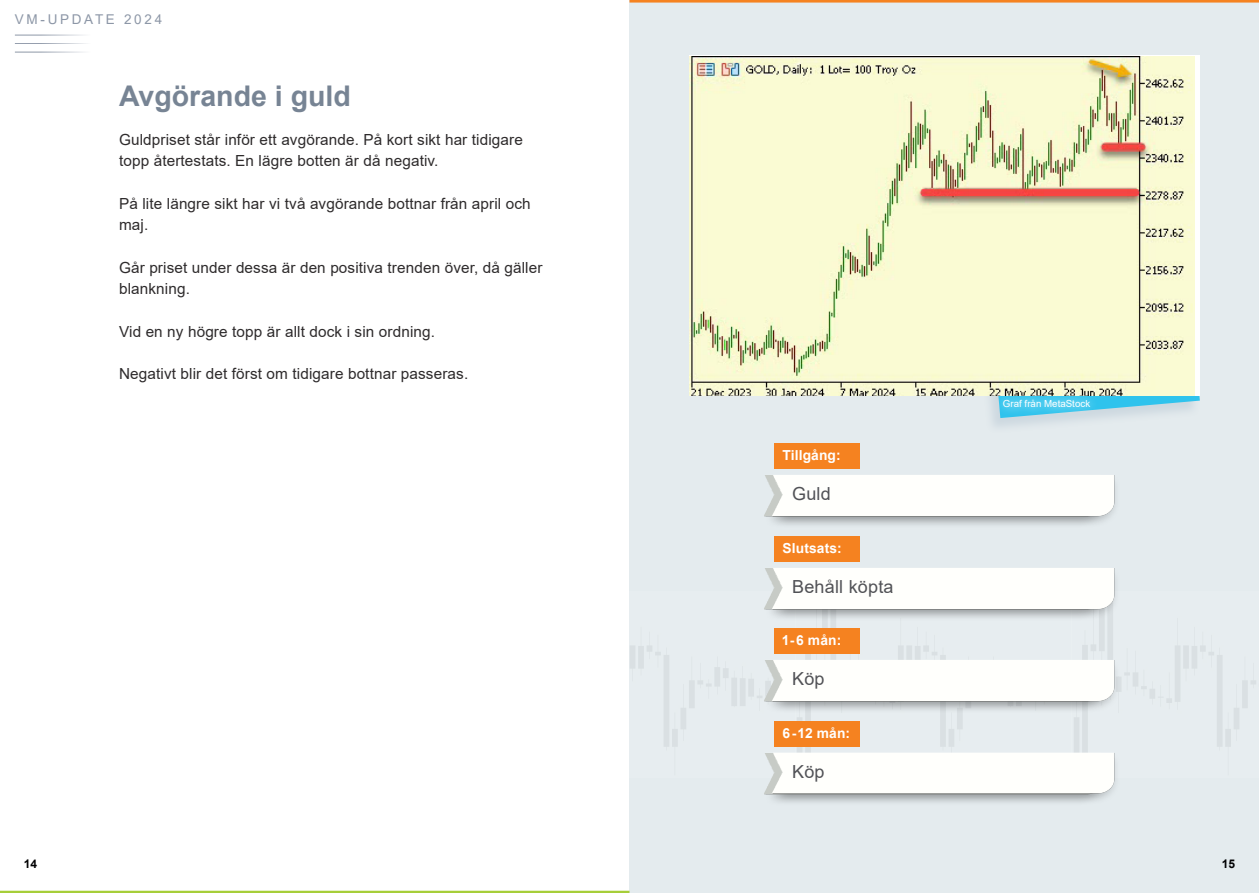
<style>
.page{position:relative;width:1259px;height:893px;background:#fff}
.page>*{position:absolute;margin:0;border:0;box-sizing:border-box;transform-origin:0 0}
.RUBBE_2020{font:700 28.5px "Arial";color:#778494}
.TABELLTEXT_2020{font:18px "Arial";letter-spacing:.01em;color:#515256}
.BRÖD_2020{font:15.3px/21.3px "Arial";letter-spacing:.01em;color:#2e2b2c}
.t1{font:700 13.8px "Arial";letter-spacing:.01em;color:#fff}
.t2{font:13.5px "Arial";letter-spacing:.2em;color:#8d97a7}
.t3{font:700 12px "Arial";color:#000002}
.t4{font:9.75px "Arial";color:#fff}
</style>
<div class="page">
<div style="left:629px;top:0;width:630px;height:893px;background:#e4ebee"></div>
<img style="left:630px;top:628px;width:626px;height:118px">
<div style="left:977px;top:306px;width:223px;height:128px;background:#89a2b7;opacity:.25"></div>
<svg style="left:992px;top:395px;width:207px;height:23px"></svg>
<div style="left:994px;top:391px;width:104px;height:25px;background:#fff;opacity:.75"></div>
<div style="left:774px;top:721px;width:85px;height:25px;background:#f58220"></div>
<div style="left:774px;top:628px;width:85px;height:26px;background:#f58220"></div>
<div style="left:774px;top:536px;width:85px;height:25px;background:#f58220"></div>
<div style="left:774px;top:443px;width:85px;height:26px;background:#f58220"></div>
<hr style="left:15px;top:35px;width:115px;height:1px;background:#8d97a7">
<hr style="left:15px;top:43px;width:115px;height:1px;background:#8d97a7">
<hr style="left:15px;top:52px;width:115px;height:1px;background:#8d97a7">
<img style="left:747px;top:641px;width:8px;height:80px">
<hr style="left:629px;top:0;width:630px;height:3px;background:#f58220">
<hr style="left:0;top:891px;width:629px;height:2px;background:#a6ce39">
<img style="left:755px;top:733px;width:371px;height:70px">
<img style="left:755px;top:641px;width:371px;height:80px">
<img style="left:764px;top:548px;width:352px;height:80px">
<img style="left:764px;top:456px;width:352px;height:69px">
<img style="left:689px;top:56px;width:505px;height:339px">
<p class="t2" style="left:15px;top:10px;width:149px">VM-UPDATE 2024</p>
<p class="RUBBE_2020" style="left:119px;top:76px;width:233px">Avgörande i guld</p>
<p class="BRÖD_2020" style="left:119px;top:129px;width:405px">Guldpriset står inför ett avgörande. På kort sikt har tidigare topp återtestats. En lägre botten är då negativ.</p>
<p class="BRÖD_2020" style="left:119px;top:193px;width:413px">På lite längre sikt har vi två avgörande bottnar från april och maj.</p>
<p class="BRÖD_2020" style="left:119px;top:257px;width:425px">Går priset under dessa är den positiva trenden över, då gäller blankning.</p>
<p class="BRÖD_2020" style="left:119px;top:321px;width:317px">Vid en ny högre topp är allt dock i sin ordning.</p>
<p class="BRÖD_2020" style="left:119px;top:363px;width:351px">Negativt blir det först om tidigare bottnar passeras.</p>
<p class="t1" style="left:782px;top:445px;width:60px">Tillgång:</p>
<p class="TABELLTEXT_2020" style="left:792px;top:482px;width:40px">Guld</p>
<p class="t1" style="left:782px;top:538px;width:61px">Slutsats:</p>
<p class="TABELLTEXT_2020" style="left:792px;top:574px;width:103px">Behåll köpta</p>
<p class="t1" style="left:782px;top:631px;width:61px">1-6 mån:</p>
<p class="TABELLTEXT_2020" style="left:792px;top:667px;width:34px">Köp</p>
<p class="t1" style="left:782px;top:723px;width:69px">6-12 mån:</p>
<p class="TABELLTEXT_2020" style="left:792px;top:759px;width:34px">Köp</p>
<p class="t4" style="left:1003px;top:397px;width:89px">Graf från MetaStock</p>
<p class="t3" style="left:24px;top:856px;width:15px">14</p>
<p class="t3" style="left:1221px;top:856px;width:15px">15</p>
</div>
